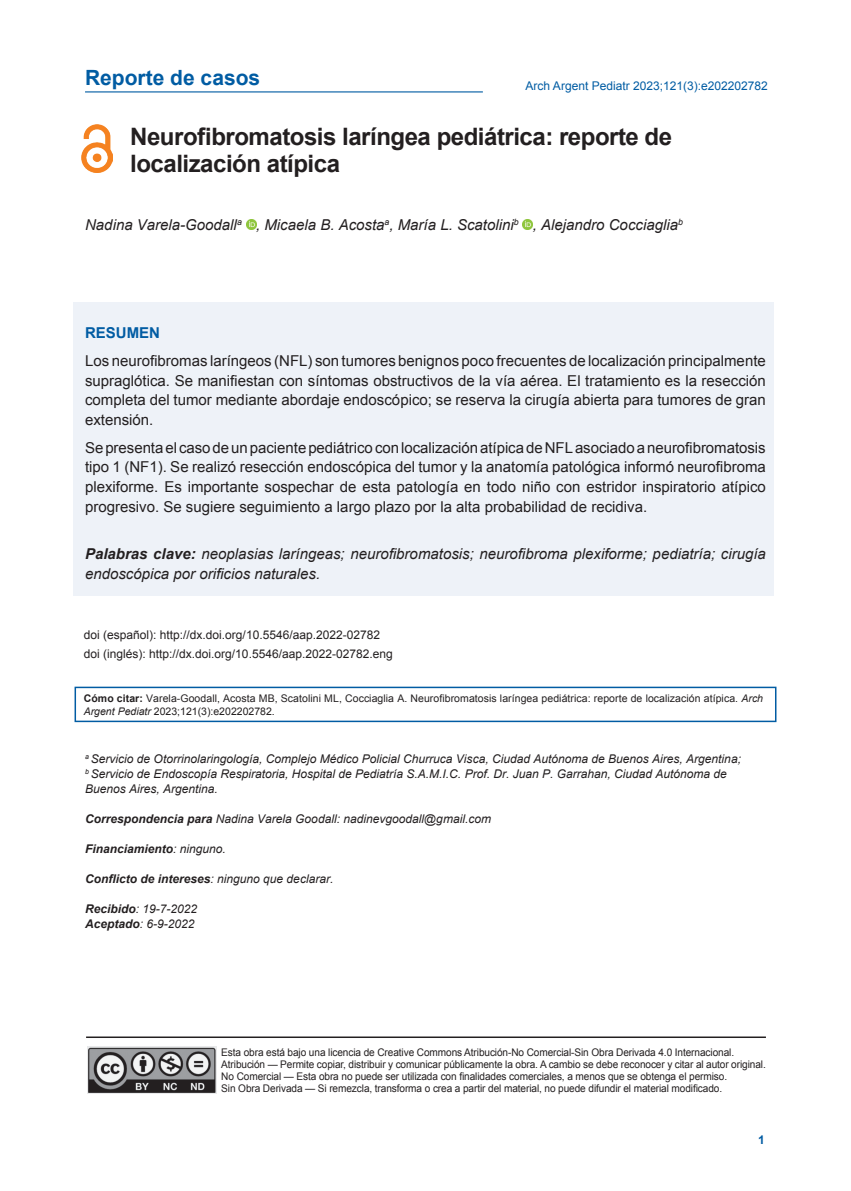
<style>
.page{position:relative;width:851px;height:1191px;background:#fff}
.page>*{position:absolute;margin:0;border:0;box-sizing:border-box;transform-origin:0 0}
.t1{font:700 24px/27px "Arial";letter-spacing:-.02em;color:#231f20}
.t2{font:700 21px "Arial";color:#015ca3}
.t3{font:15px/19.5px "Arial";color:#231f20;text-align:justify}
.t4{font:italic 15px/19.5px "Arial";color:#231f20}
.t5{font:700 15px "Arial";color:#015ca3}
.t6{font:italic 12px/15px "Arial";color:#231f20}
.t7{font:12px/19.2px "Arial";color:#231f20}
.t8{font:italic 700 12px "Arial";color:#231f20}
.t9{font:12px "Arial";color:#015ca3}
.t10{font:700 12px "Arial";color:#015ca3}
.t11{font:10.5px/12px "Arial";letter-spacing:-.01em;color:#231f20;scale:.96 1}
.t12{font:10.5px/12.6px "Arial";letter-spacing:-.01em;color:#231f20}
.s1{font-style:inherit}
.s2{font-weight:700}
.s3{font-style:italic}
.s4{font-weight:400}
</style>
<div class="page">
<hr style="left:85px;top:91px;width:398px;height:1px;background:#015ca3">
<div style="left:73px;top:302px;width:700px;height:293px;background:#eef2f8"></div>
<svg style="left:246px;top:220px;width:10px;height:10px"></svg>
<svg style="left:522px;top:220px;width:11px;height:10px"></svg>
<div style="left:74px;top:686px;width:702px;height:36px;border:2px solid #015ca3"></div>
<img style="left:82px;top:124px;width:30px;height:48px">
<img style="left:87px;top:1046px;width:130px;height:47px">
<hr style="left:86px;top:1036px;width:679px;height:2px;background:#231f20">
<h2 class="t2" style="left:85px;top:63px;width:177px">Reporte de casos</h2>
<p class="t9" style="left:525px;top:78px;width:244px">Arch Argent Pediatr 2023;<span class="s1">121(3):</span>e202202782</p>
<h1 class="t1" style="left:130px;top:124px;width:543px">Neurofibromatosis laríngea pediátrica: reporte de localización atípica</h1>
<p class="t4" style="left:85px;top:215px;width:599px">Nadina Varela-Goodall<sup>a</sup> , Micaela B. Acosta<sup>a</sup>, María L. Scatolini<sup>b</sup> , Alejandro Cocciaglia<sup>b</sup></p>
<p class="t5" style="left:85px;top:323px;width:76px">RESUMEN</p>
<p class="t3" style="left:85px;top:351px;width:682px">Los neurofibromas laríngeos (NFL) son tumores benignos poco frecuentes de localización principalmente supraglótica. Se manifiestan con síntomas obstructivos de la vía aérea. El tratamiento es la resección completa del tumor mediante abordaje endoscópico; se reserva la cirugía abierta para tumores de gran extensión.</p>
<p class="t3" style="left:85px;top:438px;width:682px">Se presenta el caso de un paciente pediátrico con localización atípica de NFL asociado a neurofibromatosis tipo 1 (NF1). Se realizó resección endoscópica del tumor y la anatomía patológica informó neurofibroma plexiforme. Es importante sospechar de esta patología en todo niño con estridor inspiratorio atípico progresivo. Se sugiere seguimiento a largo plazo por la alta probabilidad de recidiva.</p>
<p class="t4" style="left:85px;top:544px;width:682px"><span class="s2">Palabras clave:</span> neoplasias laríngeas; neurofibromatosis; neurofibroma plexiforme; pediatría; cirugía endoscópica por orificios naturales.</p>
<p class="t7" style="left:84px;top:625px;width:310px">doi (español): http://dx.doi.org/10.5546/aap.2022-02782 doi (inglés): http://dx.doi.org/10.5546/aap.2022-02782.eng</p>
<p class="t12" style="left:84px;top:692px;width:680px"><span class="s2">Cómo citar:</span> Varela-Goodall, Acosta MB, Scatolini ML, Cocciaglia A. Neurofibromatosis laríngea pediátrica: reporte de localización atípica. <span class="s3">Arch<br>Argent Pediatr</span> 2023;<span class="s1">121(3):</span>e202202782.</p>
<p class="t6" style="left:85px;top:751px;width:657px"><sup>a</sup> Servicio de Otorrinolaringología, Complejo Médico Policial Churruca Visca, Ciudad Autónoma de Buenos Aires, Argentina; <sup>b</sup> Servicio de Endoscopía Respiratoria, Hospital de Pediatría S.A.M.I.C. Prof. Dr. Juan P. Garrahan, Ciudad Autónoma de<br>Buenos Aires, Argentina.</p>
<p class="t6" style="left:85px;top:811px;width:407px"><span class="s2">Correspondencia para</span> Nadina Varela Goodall: nadinevgoodall@gmail.com</p>
<p class="t8" style="left:85px;top:840px;width:142px">Financiamiento<span class="s4">: ninguno.</span></p>
<p class="t8" style="left:85px;top:870px;width:250px">Conflicto de intereses<span class="s4">: ninguno que declarar.</span></p>
<p class="t6" style="left:85px;top:901px;width:114px"><span class="s2">Recibido</span>: 19-7-2022<br><span class="s2">Aceptado</span>: 6-9-2022</p>
<p class="t11" style="left:221px;top:1046px;width:568px">Esta obra está bajo una licencia de Creative Commons Atribución-No Comercial-Sin Obra Derivada 4.0 Internacional.<br>Atribución — Permite copiar, distribuir y comunicar públicamente la obra. A cambio se debe reconocer y citar al autor original.<br>No Comercial — Esta obra no puede ser utilizada con finalidades comerciales, a menos que se obtenga el permiso.<br>Sin Obra Derivada — Si remezcla, transforma o crea a partir del material, no puede difundir el material modificado.</p>
<p class="t10" style="left:758px;top:1131px;width:8px">1</p>
</div>
